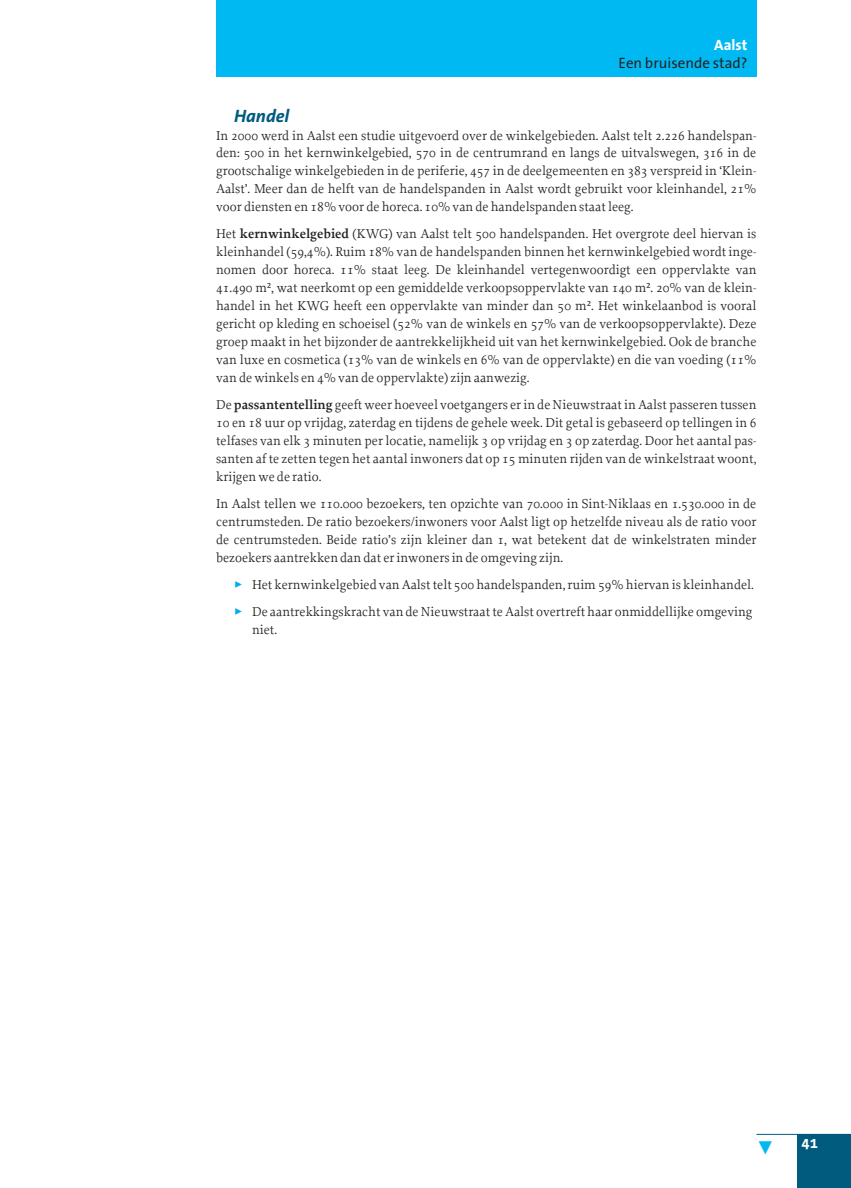
<style>
.page{position:relative;width:851px;height:1188px;background:#fff}
.page>*{position:absolute;margin:0;border:0;box-sizing:border-box;transform-origin:0 0}
.t1{font:italic 700 18px "The Sans Office";color:#005b7f}
.t2{font:15px "The Sans Office";color:#231f20}
.t3{font:700 15px "The Sans Office";color:#fff}
.t4{font:13.5px/18px "Proforma";color:#231f20;text-align:justify}
.s1{font-weight:600}
.s2{color:#00aeef}
</style>
<div class="page">
<div style="left:216px;top:0;width:540px;height:76px;background:#00b9f2"></div>
<div style="left:796px;top:1134px;width:54px;height:54px;background:#005b7f"></div>
<hr style="left:756px;top:1134px;width:94px;height:1px;background:#005b7f">
<p class="t3" style="left:714px;top:39px;width:35px">Aalst</p>
<p class="t2" style="left:618px;top:57px;width:130px">Een bruisende stad?</p>
<h1 class="t1" style="left:234px;top:109px;width:57px">Handel</h1>
<p class="t4" style="left:216px;top:127px;width:542px">In 2000 werd in Aalst een studie uitgevoerd over de winkelgebieden. Aalst telt 2.226 handelspan&shy;den: 500 in het kernwinkelgebied, 570 in de centrumrand en langs de uitvalswegen, 316 in de grootschalige winkelgebieden in de periferie, 457 in de deelgemeenten en 383 verspreid in ‘Klein-Aalst’. Meer dan de helft van de handelspanden in Aalst wordt gebruikt voor kleinhandel, 21% voor diensten en 18% voor de horeca. 10% van de handelspanden staat leeg.</p>
<p class="t4" style="left:216px;top:226px;width:542px">Het <span class="s1">kernwinkelgebied</span> (KWG) van Aalst telt 500 handelspanden. Het overgrote deel hiervan is kleinhandel (59,4%). Ruim 18% van de handelspanden binnen het kernwinkelgebied wordt inge&shy;nomen door horeca. 11% staat leeg. De kleinhandel vertegenwoordigt een oppervlakte van 41.490 mµ, wat neerkomt op een gemiddelde verkoopsoppervlakte van 140 mµ. 20% van de klein&shy;handel in het KWG heeft een oppervlakte van minder dan 50 mµ. Het winkelaanbod is vooral gericht op kleding en schoeisel (52% van de winkels en 57% van de verkoopsoppervlakte). Deze groep maakt in het bijzonder de aantrekkelijkheid uit van het kernwinkelgebied. Ook de branche van luxe en cosmetica (13% van de winkels en 6% van de oppervlakte) en die van voeding (11% van de winkels en 4% van de oppervlakte) zijn aanwezig.</p>
<p class="t4" style="left:216px;top:397px;width:542px">De <span class="s1">passantentelling</span> geeft weer hoeveel voetgangers er in de Nieuwstraat in Aalst passeren tussen 10 en 18 uur op vrijdag, zaterdag en tijdens de gehele week. Dit getal is gebaseerd op tellingen in 6 telfases van elk 3 minuten per locatie, namelijk 3 op vrijdag en 3 op zaterdag. Door het aantal pas&shy;santen af te zetten tegen het aantal inwoners dat op 15 minuten rijden van de winkelstraat woont, krijgen we de ratio.</p>
<p class="t4" style="left:216px;top:496px;width:542px">In Aalst tellen we 110.000 bezoekers, ten opzichte van 70.000 in Sint-Niklaas en 1.530.000 in de centrumsteden. De ratio bezoekers/inwoners voor Aalst ligt op hetzelfde niveau als de ratio voor de centrumsteden. Beide ratio’s zijn kleiner dan 1, wat betekent dat de winkelstraten minder bezoekers aantrekken dan dat er inwoners in de omgeving zijn.</p>
<p class="t4" style="left:234px;top:577px;width:521px"><span class="s2">✓</span> Het kernwinkelgebied van Aalst telt 500 handelspanden, ruim 59% hiervan is kleinhandel.</p>
<p class="t4" style="left:252px;top:604px;width:502px;text-indent:-18px"><span class="s2">✓</span> De aantrekkingskracht van de Nieuwstraat te Aalst overtreft haar onmiddellijke omgeving niet.</p>
<p class="t3" style="left:801px;top:1137px;width:18px">41</p>
</div>
